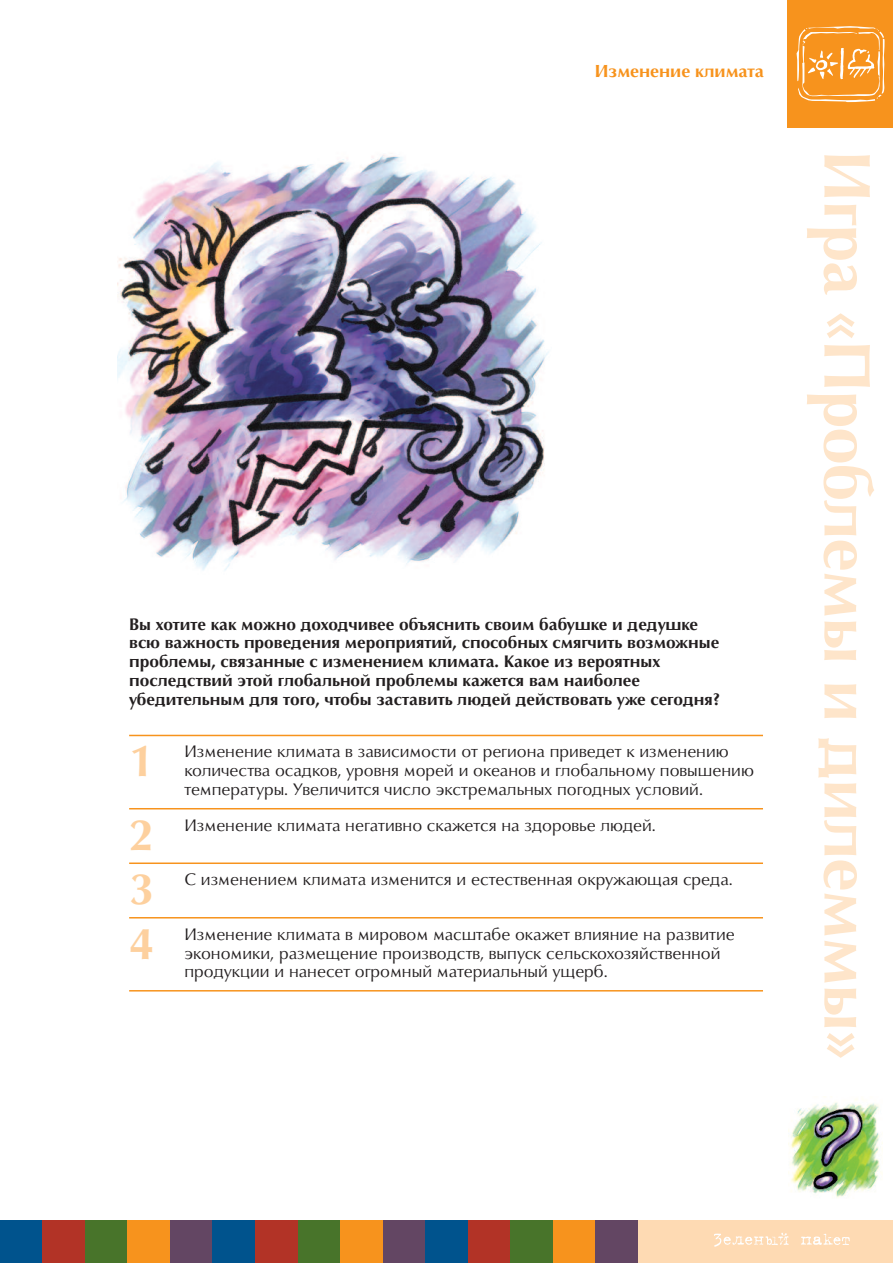
<style>
.page{position:relative;width:893px;height:1263px;background:#fff}
.page>*{position:absolute;margin:0;border:0;box-sizing:border-box;transform-origin:0 0}
.t1{font:700 67.5px "URW Classico TCY";letter-spacing:-.015em;color:#fee5ca}
.t2{font:700 45.3px "URW Classico TCY";color:#fdd09e}
.t3{font:700 18px "URW Classico TCY";color:#f7931d}
.t4{font:17.25px/18.8px "URW Classico TCY";color:#231f20}
.t5{font:700 17.25px/18.8px "URW Classico TCY";color:#231f20}
</style>
<div class="page">
<div style="left:0;top:1220px;width:893px;height:43px;background:#fedab3"></div>
<svg style="left:801px;top:1234px;width:49px;height:11px"></svg>
<svg style="left:714px;top:1233px;width:75px;height:14px"></svg>
<div style="left:787px;top:0;width:106px;height:128px;background:#f7931d"></div>
<svg style="left:797px;top:26px;width:87px;height:76px"></svg>
<div style="left:0;top:1220px;width:43px;height:43px;background:#00538d"></div>
<div style="left:43px;top:1220px;width:42px;height:43px;background:#b23326"></div>
<div style="left:85px;top:1220px;width:43px;height:43px;background:#48742a"></div>
<div style="left:128px;top:1220px;width:42px;height:43px;background:#f7931d"></div>
<div style="left:170px;top:1220px;width:43px;height:43px;background:#634663"></div>
<img style="left:788px;top:1096px;width:95px;height:102px">
<div style="left:213px;top:1220px;width:42px;height:43px;background:#00538d"></div>
<div style="left:255px;top:1220px;width:43px;height:43px;background:#b23326"></div>
<div style="left:298px;top:1220px;width:42px;height:43px;background:#48742a"></div>
<div style="left:340px;top:1220px;width:43px;height:43px;background:#f7931d"></div>
<div style="left:383px;top:1220px;width:42px;height:43px;background:#634663"></div>
<div style="left:425px;top:1220px;width:43px;height:43px;background:#00538d"></div>
<div style="left:468px;top:1220px;width:42px;height:43px;background:#b23326"></div>
<div style="left:510px;top:1220px;width:43px;height:43px;background:#48742a"></div>
<div style="left:553px;top:1220px;width:42px;height:43px;background:#f7931d"></div>
<div style="left:595px;top:1220px;width:43px;height:43px;background:#634663"></div>
<img style="left:117px;top:155px;width:432px;height:416px">
<hr style="left:129px;top:735px;width:634px;height:1px;background:#f7931d">
<hr style="left:129px;top:808px;width:634px;height:1px;background:#f7931d">
<hr style="left:129px;top:862px;width:634px;height:2px;background:#f7931d">
<hr style="left:129px;top:917px;width:634px;height:1px;background:#f7931d">
<hr style="left:129px;top:990px;width:634px;height:1px;background:#f7931d">
<p class="t3" style="left:595px;top:61px;width:171px">Изменение климата</p>
<p class="t5" style="left:129px;top:614px;width:592px">Вы хотите как можно доходчивее объяснить своим бабушке и дедушке всю важность проведения мероприятий, способных смягчить возможные проблемы, связанные с изменением климата. Какое из вероятных последствий этой глобальной проблемы кажется вам наиболее убедительным для того, чтобы заставить людей действовать уже сегодня?</p>
<h2 class="t2" style="left:129px;top:734px;width:26px">1</h2>
<p class="t4" style="left:184px;top:742px;width:571px">Изменение климата в зависимости от региона приведет к изменению количества осадков, уровня морей и океанов и глобальному повышению температуры. Увеличится число экстремальных погодных условий.</p>
<h2 class="t2" style="left:129px;top:807px;width:26px">2</h2>
<p class="t4" style="left:184px;top:815px;width:473px">Изменение климата негативно скажется на здоровье людей.</p>
<h2 class="t2" style="left:129px;top:862px;width:26px">3</h2>
<p class="t4" style="left:184px;top:870px;width:550px">С изменением климата изменится и естественная окружающая среда.</p>
<h2 class="t2" style="left:129px;top:916px;width:26px">4</h2>
<p class="t4" style="left:184px;top:924px;width:552px">Изменение климата в мировом масштабе окажет влияние на развитие экономики, размещение производств, выпуск сельскохозяйственной продукции и нанесет огромный материальный ущерб.</p>
<h1 class="t1" style="left:887px;top:150px;width:910px;rotate:90deg">Игра «Проблемы и дилеммы»</h1>
</div>
